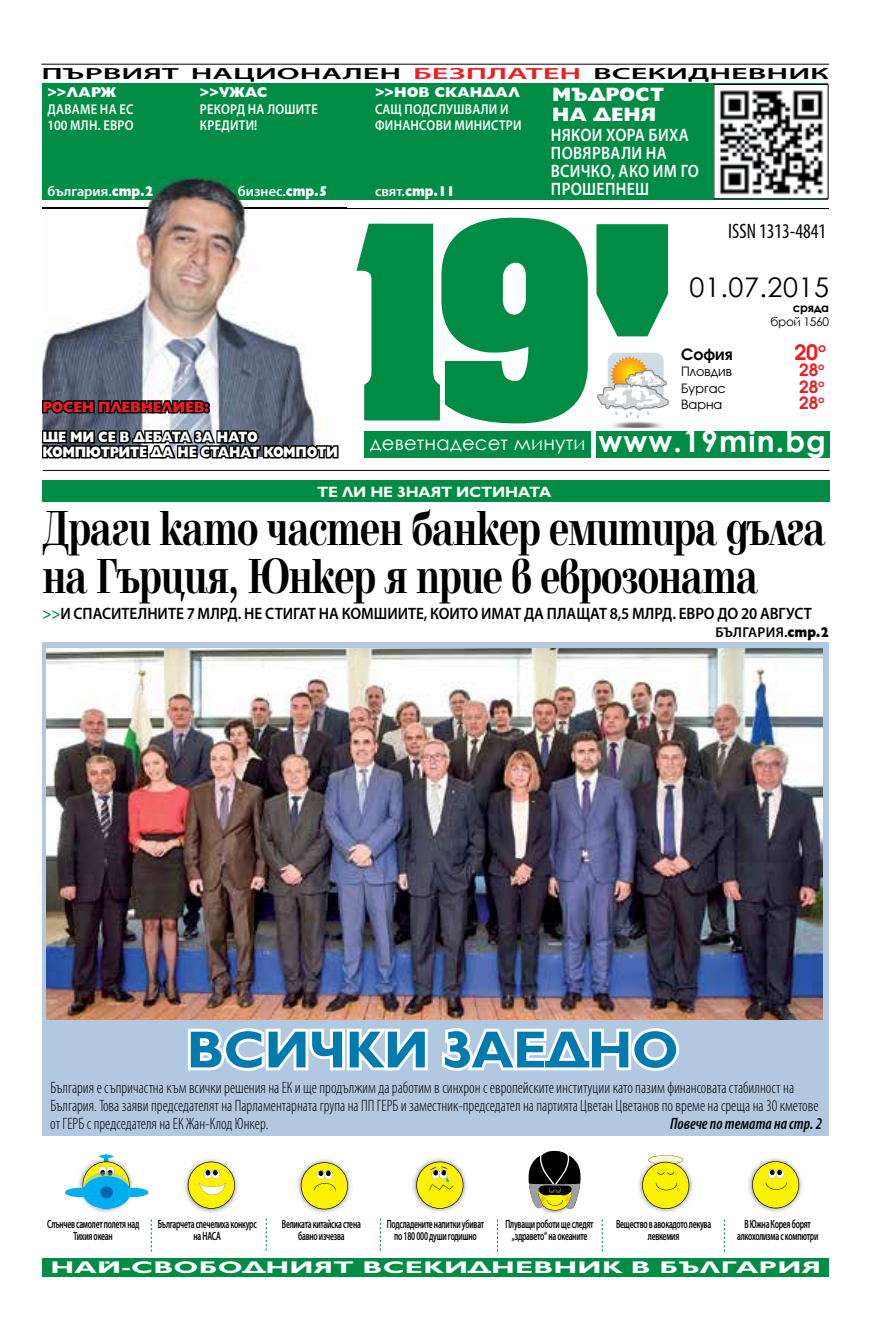
<style>
.page{position:relative;width:893px;height:1340px;background:#fff}
.page>*{position:absolute;margin:0;border:0;box-sizing:border-box;transform-origin:0 0}
.t1{font:700 52.5px "Gilt";letter-spacing:-.01em;color:#007aaf}
.t2{font:700 51px/48px "Elfin CYR";letter-spacing:-.025em;color:#000;scale:.75 1}
.t3{font:700 29.85px "Century Gothic";letter-spacing:.04em;color:#fff}
.t4{font:27px "Century Gothic";letter-spacing:.02em;color:#000}
.t5{font:700 22.35px "Avanti CYR";color:#ed1d24}
.t6{font:condensed 21px "Myriad Pro";color:#000;scale:.95 1}
.t7{font:19.5px "Century Gothic";letter-spacing:.01em;color:#fff}
.t8{font:800 19.5px/19.5px "Gilt";color:#fff}
.t9{font:600 18px/18px "Myriad Pro";letter-spacing:.02em;color:#fff;scale:.88 1}
.t10{font:700 17.85px "Avanti CYR";color:#ed1d24}
.t11{font:700 16.95px "Gilt";letter-spacing:.01em;color:#fff;scale:1.68 1}
.t12{font:300 condensed 16.5px/18px "Myriad Pro";color:#000;scale:.95 1}
.t13{font:600 16.5px "Myriad Pro";color:#000;scale:.93 1}
.t14{font:italic 600 condensed 16.5px "Myriad Pro";color:#000;scale:.95 1}
.t15{font:700 16.35px "Avanti CYR";color:#000}
.t16{font:600 16.2px "Myriad Pro";color:#000;scale:2 1}
.t17{font:800 15px/15px "Gilt";letter-spacing:-.02em;color:#fff;scale:.86 1}
.t18{font:700 15px "Gilt";letter-spacing:-.01em;color:#fff;scale:1.04 1}
.t19{font:800 15px "Gilt";letter-spacing:-.02em;color:#ed1d24;scale:.93 1}
.t20{font:600 14.25px/16.5px "Myriad Pro";letter-spacing:.02em;color:#fff;scale:.88 1}
.t21{font:800 14.25px "Gilt";color:#fff}
.t22{font:600 14.25px "Myriad Pro";color:#fff}
.t23{font:600 14.25px "Myriad Pro";letter-spacing:.02em;color:#000}
.t24{font:600 14.25px "Myriad Pro";letter-spacing:.02em;color:#fff}
.t25{font:800 14.25px "Gilt";color:#fff;scale:.89 1}
.t26{font:13.35px "Avanti CYR";color:#000}
.t27{font:600 12px/12px "Myriad Pro";letter-spacing:-.03em;color:#000;text-align:center;scale:.63 1}
.t28{font:12px "Century Gothic";letter-spacing:-.03em;color:#000}
.t29{font:700 12px "Century Gothic";letter-spacing:-.03em;color:#000}
.s1{color:#ed1d24}
.s2{font-family:"Gilt";font-weight:800}
.s3{font-family:"Myriad Pro";font-weight:600}
.s4{color:#008c44}
</style>
<div class="page">
<svg style="left:596px;top:224px;width:72px;height:112px;background:#1e995a"></svg>
<div style="left:364px;top:431px;width:465px;height:27px;background:#008c44"></div>
<div style="left:591px;top:426px;width:5px;height:34px;background:#fff"></div>
<hr style="left:43px;top:208px;width:786px;height:1px;background:#000">
<svg style="left:356px;top:218px;width:232px;height:205px"></svg>
<hr style="left:43px;top:470px;width:786px;height:1px;background:#000">
<hr style="left:41px;top:64px;width:788px;height:1px;background:#000">
<div style="left:43px;top:83px;width:785px;height:117px;background:#008c44"></div>
<div style="left:714px;top:84px;width:114px;height:115px;background:#fff"></div>
<img style="left:719px;top:90px;width:105px;height:105px">
<div style="left:43px;top:642px;width:786px;height:493px;background:#b2c8e1"></div>
<div style="left:608px;top:353px;width:56px;height:56px;background:#ccdde7;border-radius:8px"></div>
<img style="left:612px;top:418px;width:51px;height:9px">
<img style="left:612px;top:356px;width:37px;height:14px">
<svg style="left:597px;top:370px;width:71px;height:48px"></svg>
<img style="left:43px;top:176px;width:304px;height:249px">
<img style="left:43px;top:208px;width:304px;height:1px">
<svg style="left:42px;top:395px;width:168px;height:21px;background:#393d44"></svg>
<div style="left:204px;top:402px;width:6px;height:7px;border:3px solid #000;border-radius:50%"></div>
<svg style="left:42px;top:425px;width:297px;height:34px;background:#393c42"></svg>
<div style="left:43px;top:480px;width:787px;height:22px;background:#008c44"></div>
<img style="left:412px;top:1158px;width:55px;height:54px">
<svg style="left:416px;top:1161px;width:47px;height:47px;background:#e5dd3a"></svg>
<svg style="left:151px;top:1219px;width:1px;height:32px"></svg>
<svg style="left:266px;top:1218px;width:1px;height:32px"></svg>
<svg style="left:380px;top:1218px;width:1px;height:32px"></svg>
<svg style="left:497px;top:1219px;width:1px;height:32px"></svg>
<svg style="left:602px;top:1219px;width:1px;height:32px"></svg>
<svg style="left:724px;top:1219px;width:1px;height:32px"></svg>
<img style="left:184px;top:1159px;width:54px;height:54px">
<svg style="left:188px;top:1161px;width:47px;height:47px"></svg>
<img style="left:748px;top:1158px;width:54px;height:54px">
<svg style="left:752px;top:1161px;width:47px;height:47px;background:#e7df39"></svg>
<img style="left:46px;top:648px;width:776px;height:371px">
<svg style="left:188px;top:1028px;width:240px;height:43px"></svg>
<svg style="left:442px;top:1028px;width:237px;height:43px"></svg>
<img style="left:543px;top:1210px;width:23px;height:4px">
<svg style="left:529px;top:1150px;width:52px;height:60px"></svg>
<hr style="left:99px;top:1154px;width:14px;height:3px;background:#00aeef;border-radius:50%">
<img style="left:78px;top:1171px;width:58px;height:41px">
<svg style="left:83px;top:1155px;width:47px;height:53px"></svg>
<div style="left:83px;top:1175px;width:48px;height:33px;background:#00aeef;border-radius:50%"></div>
<div style="left:100px;top:1186px;width:13px;height:12px;background:#0064b1;border-radius:50%"></div>
<div style="left:65px;top:1187px;width:30px;height:10px;background:#00aeef;border-radius:50%"></div>
<div style="left:119px;top:1187px;width:29px;height:10px;background:#00aeef;border-radius:50%"></div>
<img style="left:297px;top:1159px;width:54px;height:54px">
<svg style="left:301px;top:1162px;width:47px;height:47px;background:#e7df39"></svg>
<img style="left:639px;top:1172px;width:54px;height:40px">
<svg style="left:642px;top:1155px;width:47px;height:53px;background:#ede444"></svg>
<div style="left:43px;top:1258px;width:786px;height:18px;background:#008c44"></div>
<p class="t16" style="left:42px;top:63px;width:395px">ПЪРВИЯТ НАЦИОНАЛЕН <span class="s1">БЕЗПЛАТЕН</span> ВСЕКИДНЕВНИК</p>
<p class="t21" style="left:47px;top:84px;width:70px">&gt;&gt;ЛАРЖ</p>
<p class="t20" style="left:47px;top:100px;width:99px">ДАВАМЕ НА ЕС<br>100 МЛН. ЕВРО</p>
<p class="t22" style="left:47px;top:182px;width:108px">българия.<span class="s2">стр.2</span></p>
<p class="t21" style="left:200px;top:84px;width:69px">&gt;&gt;УЖАС</p>
<p class="t20" style="left:200px;top:100px;width:135px">РЕКОРД НА ЛОШИТЕ<br>КРЕДИТИ!</p>
<p class="t24" style="left:238px;top:182px;width:91px">бизнес.<span class="s2">стр.5</span></p>
<p class="t19" style="left:43px;top:398px;width:181px">РОСЕН ПЛЕВНЕЛИЕВ:</p>
<p class="t17" style="left:43px;top:429px;width:345px">ЩЕ МИ СЕ В ДЕБАТА ЗА НАТО<br>КОМПЮТРИТЕ ДА НЕ СТАНАТ КОМПОТИ</p>
<p class="t21" style="left:375px;top:84px;width:146px">&gt;&gt;НОВ СКАНДАЛ</p>
<p class="t20" style="left:375px;top:100px;width:168px">САЩ ПОДСЛУШВАЛИ И<br>ФИНАНСОВИ МИНИСТРИ</p>
<p class="t25" style="left:375px;top:183px;width:92px"><span class="s3">свят.</span>стр.11</p>
<p class="t8" style="left:552px;top:85px;width:113px">МЪДРОСТ<br>НА ДЕНЯ</p>
<p class="t9" style="left:551px;top:126px;width:170px">НЯКОИ ХОРА БИХА<br>ПОВЯРВАЛИ НА<br>ВСИЧКО, АКО ИМ ГО<br>ПРОШЕПНЕШ</p>
<p class="t6" style="left:728px;top:218px;width:104px">ISSN 1313-4841</p>
<h3 class="t4" style="left:690px;top:268px;width:141px">01.07.2015</h3>
<p class="t29" style="left:793px;top:298px;width:38px">сряда</p>
<p class="t28" style="left:771px;top:313px;width:60px">брой 1560</p>
<p class="t15" style="left:681px;top:344px;width:53px">София</p>
<h3 class="t5" style="left:794px;top:338px;width:33px">20<sup>о</sup></h3>
<p class="t26" style="left:681px;top:364px;width:52px">Пловдив</p>
<p class="t10" style="left:799px;top:359px;width:27px">28<sup>о</sup></p>
<p class="t26" style="left:681px;top:380px;width:46px">Бургас</p>
<p class="t10" style="left:799px;top:375px;width:27px">28<sup>о</sup></p>
<p class="t26" style="left:681px;top:397px;width:43px">Варна</p>
<p class="t10" style="left:799px;top:392px;width:27px">28<sup>о</sup></p>
<p class="t7" style="left:370px;top:429px;width:217px">деветнадесет минути</p>
<h3 class="t3" style="left:598px;top:419px;width:229px">www.19min.bg</h3>
<p class="t18" style="left:317px;top:483px;width:226px">ТЕ ЛИ НЕ ЗНАЯТ ИСТИНАТА</p>
<h2 class="t2" style="left:43px;top:505px;width:1046px">Драги като частен банкер емитира дълга на Гърция, Юнкер я прие в еврозоната</h2>
<p class="t13" style="left:43px;top:603px;width:829px"><span class="s4">&gt;&gt;</span>И СПАСИТЕЛНИТЕ 7 МЛРД. НЕ СТИГАТ НА КОМШИИТЕ, КОИТО ИМАТ ДА ПЛАЩАТ 8,5 МЛРД. ЕВРО ДО 20 АВГУСТ</p>
<p class="t23" style="left:715px;top:623px;width:115px">БЪЛГАРИЯ.<span class="s2">стр.2</span></p>
<h1 class="t1" style="left:187px;top:1020px;width:493px">ВСИЧКИ ЗАЕДНО</h1>
<p class="t12" style="left:50px;top:1078px;width:810px">България е съпричастна към всички решения на ЕК и ще продължим да работим в синхрон с европейските институции като пазим финансовата стабилност на<br>България. Това заяви председателят на Парламентарната група на ПП ГЕРБ и заместник-председател на партията Цветан Цветанов по време на среща на 30 кметове от ГЕРБ с председателя на ЕК Жан-Клод Юнкер.</p>
<p class="t14" style="left:670px;top:1113px;width:162px">Повече по темата на стр. 2</p>
<p class="t27" style="left:47px;top:1217px;width:148px">Слънчев самолет полетя над<br>Тихия океан</p>
<p class="t27" style="left:158px;top:1217px;width:159px">Българчета спечелиха конкурс на НАСА</p>
<p class="t27" style="left:282px;top:1217px;width:127px">Великата китайска стена бавно изчезва</p>
<p class="t27" style="left:387px;top:1217px;width:156px">Подсладените напитки убиват по 180 000 души годишно</p>
<p class="t27" style="left:506px;top:1217px;width:141px">Плуващи роботи ще следят „здравето“ на океаните</p>
<p class="t27" style="left:616px;top:1217px;width:152px">Вещество в авокадото лекува левкемия</p>
<p class="t27" style="left:737px;top:1217px;width:130px">В Южна Корея борят алкохолизма с компютри</p>
<p class="t11" style="left:50px;top:1257px;width:460px">НАЙ-СВОБОДНИЯТ ВСЕКИДНЕВНИК В БЪЛГАРИЯ</p>
</div>
